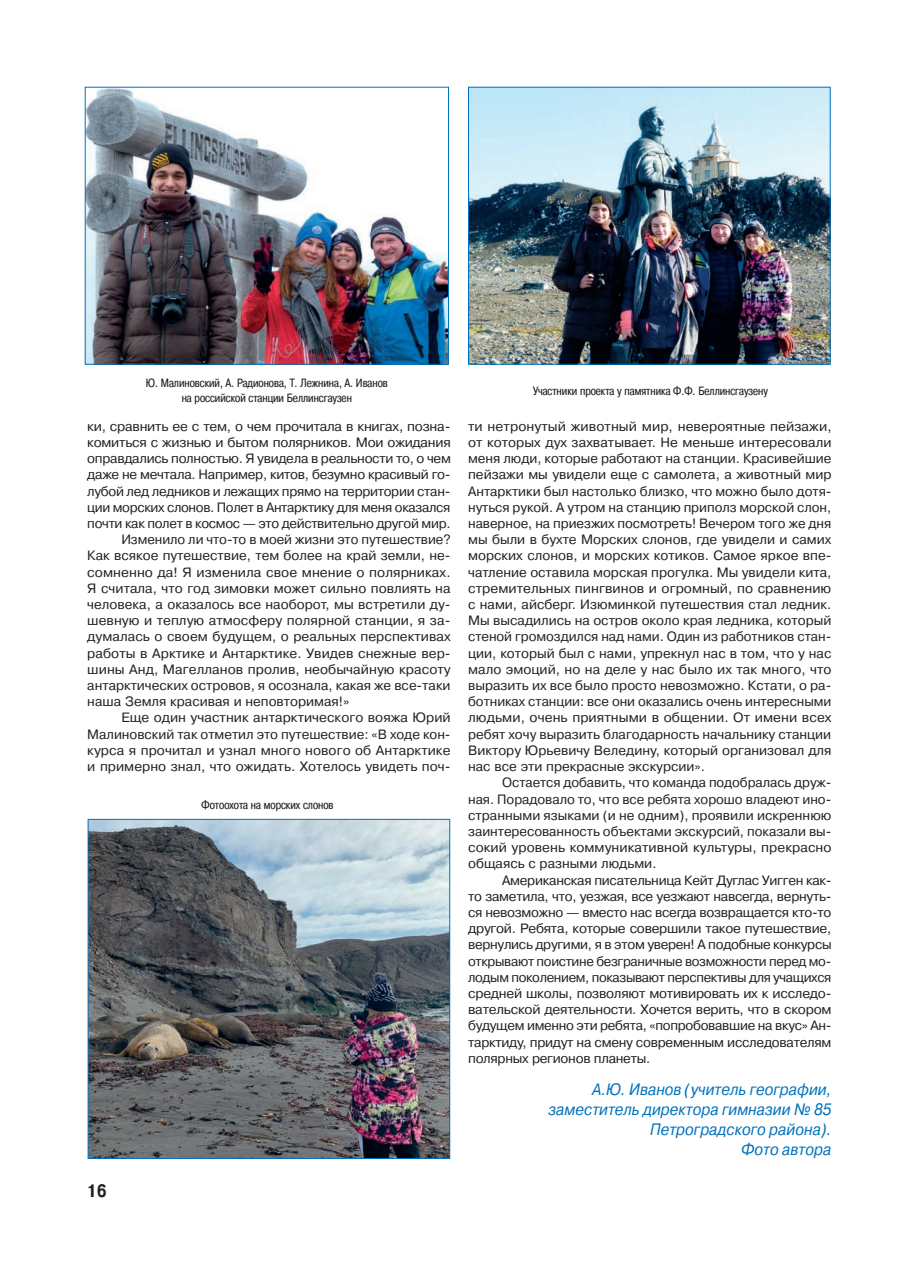
<style>
.page{position:relative;width:897px;height:1267px;background:#fff}
.page>*{position:absolute;margin:0;border:0;box-sizing:border-box;transform-origin:0 0}
.t1{font:700 18px "Pragmatica Cond C";color:#231f20}
.Автор{font:italic 16.5px/19.8px "Pragmatica C";color:#0072bc;text-align:right;scale:.9 1}
.Основной_текст{font:13.5px/16.2px "Pragmatica C";color:#231f20;text-align:justify}
.Подрисуночная{font:12px/14.4px "Pragmatica Cond C";color:#231f20;text-align:center}
</style>
<div class="page">
<img style="left:87px;top:89px;width:360px;height:273px">
<div style="left:85px;top:87px;width:364px;height:277px;border:1px solid #0072bc"></div>
<img style="left:470px;top:89px;width:358px;height:273px">
<div style="left:468px;top:87px;width:362px;height:277px;border:1px solid #0072bc"></div>
<img style="left:90px;top:821px;width:358px;height:335px">
<div style="left:88px;top:819px;width:362px;height:339px;border:1px solid #0072bc"></div>
<p class="Подрисуночная" style="left:146px;top:376px;width:243px">Ю. Малиновский, А. Радионова, Т. Лежнина, А. Иванов на российской станции Беллинсгаузен</p>
<p class="Основной_текст" style="left:87px;top:418px;width:365px">ки, сравнить ее с тем, о чем прочитала в книгах, позна&shy;комиться с жизнью и бытом полярников. Мои ожидания оправдались полностью. Я увидела в реальности то, о чем даже не мечтала. Например, китов, безумно красивый го&shy;лубой лед ледников и лежащих прямо на территории стан&shy;ции морских слонов. Полет в Антарктику для меня оказался почти как полет в космос — это действительно другой мир.</p>
<p class="Основной_текст" style="left:87px;top:531px;width:365px;text-indent:34px">Изменило ли что-то в моей жизни это путешествие?<br>Как всякое путешествие, тем более на край земли, не&shy;сомненно да! Я изменила свое мнение о полярниках.<br>Я считала, что год зимовки может сильно повлиять на человека, а оказалось все наоборот, мы встретили ду&shy;шевную и теплую атмосферу полярной станции, я за&shy;думалась о своем будущем, о реальных перспективах работы в Арктике и Антарктике. Увидев снежные вер&shy;шины Анд, Магелланов пролив, необычайную красоту антарктических островов, я осознала, какая же все-таки наша Земля красивая и неповторимая!»</p>
<p class="Основной_текст" style="left:87px;top:709px;width:365px;text-indent:34px">Еще один участник антарктического вояжа Юрий Малиновский так отметил это путешествие: «В ходе кон&shy;курса я прочитал и узнал много нового об Антарктике и примерно знал, что ожидать. Хотелось увидеть поч-</p>
<p class="Подрисуночная" style="left:201px;top:797px;width:133px">Фотоохота на морских слонов</p>
<h1 class="t1" style="left:87px;top:1180px;width:21px">16</h1>
<p class="Подрисуночная" style="left:533px;top:383px;width:236px">Участники проекта у памятника Ф.Ф. Беллинсгаузену</p>
<p class="Основной_текст" style="left:468px;top:418px;width:365px">ти нетронутый животный мир, невероятные пейзажи, от которых дух захватывает. Не меньше интересовали меня люди, которые работают на станции. Красивейшие пейзажи мы увидели еще с самолета, а животный мир Антарктики был настолько близко, что можно было дотя&shy;нуться рукой. А утром на станцию приполз морской слон, наверное, на приезжих посмотреть! Вечером того же дня мы были в бухте Морских слонов, где увидели и самих морских слонов, и морских котиков. Самое яркое впе&shy;чатление оставила морская прогулка. Мы увидели кита, стремительных пингвинов и огромный, по сравнению с нами, айсберг. Изюминкой путешествия стал ледник.<br>Мы высадились на остров около края ледника, который стеной громоздился над нами. Один из работников стан&shy;ции, который был с нами, упрекнул нас в том, что у нас мало эмоций, но на деле у нас было их так много, что выразить их все было просто невозможно. Кстати, о ра&shy;ботниках станции: все они оказались очень интересными людьми, очень приятными в общении. От имени всех ребят хочу выразить благодарность начальнику станции Виктору Юрьевичу Веледину, который организовал для нас все эти прекрасные экскурсии».</p>
<p class="Основной_текст" style="left:468px;top:774px;width:365px;text-indent:34px">Остается добавить, что команда подобралась друж&shy;ная. Порадовало то, что все ребята хорошо владеют ино&shy;странными языками (и не одним), проявили искреннюю заинтересованность объектами экскурсий, показали вы&shy;сокий уровень коммуникативной культуры, прекрасно общаясь с разными людьми.</p>
<p class="Основной_текст" style="left:468px;top:871px;width:365px;text-indent:34px">Американская писательница Кейт Дуглас Уигген как&shy;то заметила, что, уезжая, все уезжают навсегда, вернуть&shy;ся невозможно — вместо нас всегда возвращается кто-то другой. Ребята, которые совершили такое путешествие, вернулись другими, я в этом уверен! А подобные конкурсы открывают поистине безграничные возможности перед мо&shy;лодым поколением, показывают перспективы для учащихся средней школы, позволяют мотивировать их к исследо&shy;вательской деятельности. Хочется верить, что в скором будущем именно эти ребята, «попробовавшие на вкус» Ан&shy;тарктиду, придут на смену современным исследователям полярных регионов планеты.</p>
<p class="Автор" style="left:548px;top:1079px;width:316px">А.Ю. Иванов (учитель географии, заместитель директора гимназии № 85<br>Петроградского района).<br>Фото автора</p>
</div>
